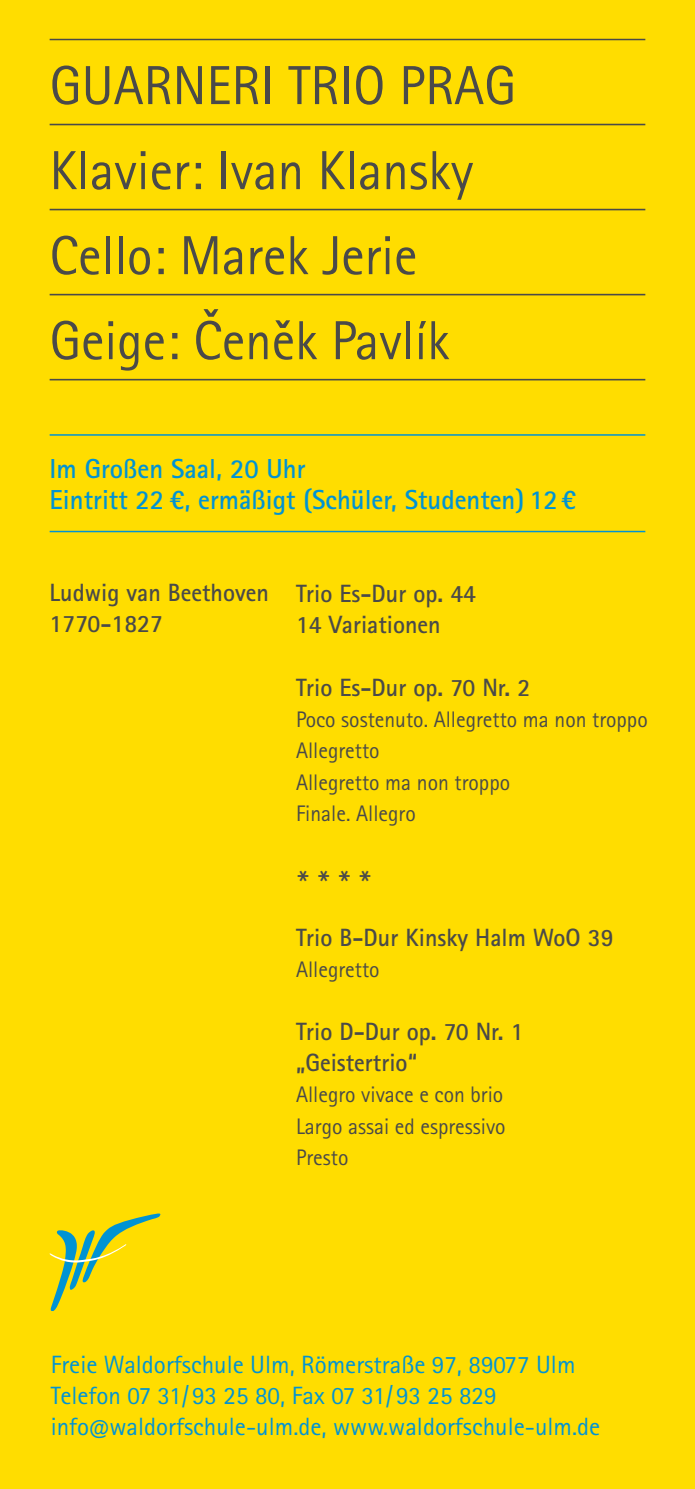
<style>
.page{position:relative;width:695px;height:1489px;background:#fff}
.page>*{position:absolute;margin:0;border:0;box-sizing:border-box;transform-origin:0 0}
.t1{font:55px/85px "Rotis Sans Serif Std";color:#4a4a49}
.t2{font:37.5px "Rotis Sans Serif Std";color:#4a4a49;scale:.96 1}
.t3{font:700 27.5px/31.2px "Rotis Sans Serif Std";color:#0093d3}
.t4{font:700 25px/31.2px "Rotis Sans Serif Std";color:#4a4a49;scale:.96 1}
.t5{font:25px/31.2px "Rotis Sans Serif Std";color:#0093d3}
.t6{font:22.5px/31.2px "Rotis Sans Serif Std";color:#4a4a49;scale:.96 1}
</style>
<div class="page">
<div style="left:0;top:0;width:694px;height:1488px;background:#fd0"></div>
<hr style="left:50px;top:39px;width:595px;height:1px;background:#4a4a49">
<hr style="left:50px;top:124px;width:595px;height:1px;background:#4a4a49">
<hr style="left:50px;top:209px;width:595px;height:1px;background:#4a4a49">
<hr style="left:50px;top:294px;width:595px;height:1px;background:#4a4a49">
<hr style="left:50px;top:379px;width:595px;height:1px;background:#4a4a49">
<hr style="left:50px;top:434px;width:595px;height:1px;background:#0093d3">
<hr style="left:50px;top:530px;width:595px;height:2px;background:#0093d3">
<svg style="left:203px;top:309px;width:15px;height:8px"></svg>
<svg style="left:275px;top:320px;width:15px;height:8px"></svg>
<svg style="left:49px;top:1213px;width:112px;height:98px"></svg>
<h1 class="t1" style="left:50px;top:43px;width:468px">GUARNERI TRIO PRAG<br>Klavier: Ivan Klansky<br>Cello: Marek Jerie<br>Geige: Cenek Pavlík</h1>
<p class="t3" style="left:50px;top:453px;width:528px">Im Großen Saal, 20 Uhr<br>Eintritt 22 €, ermäßigt (Schüler, Studenten) 12 €</p>
<p class="t4" style="left:50px;top:576px;width:230px">Ludwig van Beethoven<br>1770-1827</p>
<p class="t4" style="left:296px;top:577px;width:189px">Trio Es-Dur op. 44<br>14 Variationen</p>
<p class="t4" style="left:296px;top:671px;width:245px">Trio Es-Dur op. 70 Nr. 2</p>
<p class="t6" style="left:296px;top:704px;width:368px">Poco sostenuto. Allegretto ma non troppo<br>Allegretto<br>Allegretto ma non troppo<br>Finale. Allegro</p>
<h2 class="t2" style="left:297px;top:861px;width:78px">* * * *</h2>
<p class="t4" style="left:296px;top:921px;width:332px">Trio B-Dur Kinsky Halm WoO 39</p>
<p class="t6" style="left:296px;top:954px;width:89px">Allegretto</p>
<p class="t4" style="left:296px;top:1015px;width:238px">Trio D-Dur op. 70 Nr. 1 „Geistertrio“</p>
<p class="t6" style="left:296px;top:1079px;width:220px;text-align:justify">Allegro vivace e con brio Largo assai ed espressivo Presto</p>
<p class="t5" style="left:51px;top:1348px;width:551px">Freie Waldorfschule Ulm, Römerstraße 97, 89077 Ulm<br>Telefon 07 31/ 93 25 80, Fax 07 31/93 25 829 info@waldorfschule-ulm.de, www.waldorfschule-ulm.de</p>
</div>
